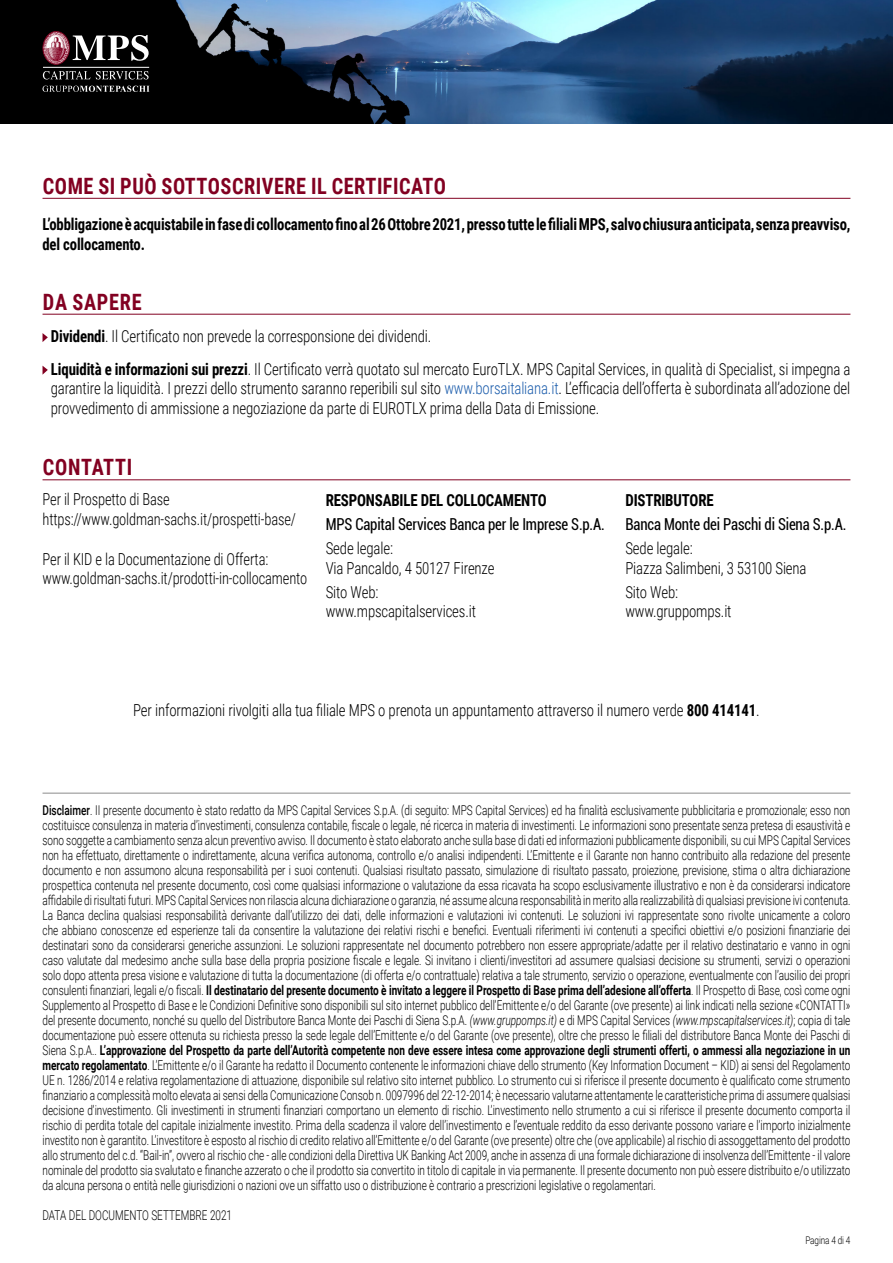
<style>
.page{position:relative;width:893px;height:1263px;background:#fff}
.page>*{position:absolute;margin:0;border:0;box-sizing:border-box;transform-origin:0 0}
.t1{font:700 22.5px "Roboto Condensed";letter-spacing:.025em;color:#820021;scale:.9 1}
.t2{font:300 16.5px/19.8px "Roboto Condensed";letter-spacing:-.01em;color:#000;scale:.9 1}
.t3{font:700 16.5px/19.8px "Roboto Condensed";letter-spacing:-.01em;color:#000;scale:.89 1}
.t4{font:300 16.5px/19.8px "Roboto Condensed";letter-spacing:-.01em;color:#000;scale:.88 1}
.t5{font:condensed 16.5px "Roboto";letter-spacing:-.01em;color:#000;scale:.9 1}
.t6{font:700 16.5px "Roboto Condensed";letter-spacing:-.01em;color:#000;scale:.9 1}
.t7{font:300 13.5px/15px "Roboto";color:#000;text-align:justify;scale:.74 1}
.t8{font:300 10.5px "Roboto";letter-spacing:-.01em;color:#000;scale:.78 1}
.s1{font-weight:700}
.s2{color:#1c5dac}
.s3{font-weight:500}
.s4{font-style:italic}
</style>
<div class="page">
<hr style="left:43px;top:314px;width:807px;height:1px;background:#820021">
<svg style="left:43px;top:333px;width:5px;height:9px"></svg>
<svg style="left:43px;top:366px;width:5px;height:8px"></svg>
<hr style="left:43px;top:198px;width:807px;height:1px;background:#820021">
<img style="left:0;top:0;width:893px;height:123px">
<hr style="left:43px;top:67px;width:106px;height:1px;background:#fff">
<svg style="left:73px;top:35px;width:76px;height:26px"></svg>
<svg style="left:43px;top:71px;width:106px;height:8px"></svg>
<svg style="left:43px;top:86px;width:107px;height:6px"></svg>
<img style="left:43px;top:32px;width:26px;height:32px">
<div style="left:43px;top:31px;width:26px;height:33px;border:1px solid #7a001d;border-radius:50%"></div>
<hr style="left:43px;top:479px;width:807px;height:1px;background:#820021">
<hr style="left:43px;top:793px;width:807px;height:1px;background:#8b8b8b">
<h1 class="t1" style="left:43px;top:170px;width:449px">COME SI PUÒ SOTTOSCRIVERE IL CERTIFICATO</h1>
<p class="t3" style="left:43px;top:214px;width:909px">L’obbligazione è acquistabile in fase di collocamento fino al 26 Ottobre 2021, presso tutte le filiali MPS, salvo chiusura anticipata, senza preavviso, del collocamento.</p>
<h1 class="t1" style="left:43px;top:286px;width:111px">DA SAPERE</h1>
<p class="t2" style="left:51px;top:319px;width:890px;line-height:32.5px"><span class="s1">Dividendi</span>. Il Certificato non prevede la corresponsione dei dividendi.<br><span class="s1">Liquidità e informazioni sui prezzi</span>. Il Certificato verrà quotato sul mercato EuroTLX. MPS Capital Services, in qualità di Specialist, si impegna a</p>
<p class="t2" style="left:51px;top:378px;width:890px">garantire la liquidità. I prezzi dello strumento saranno reperibili sul sito <span class="s2">www.borsaitaliana.it</span>. L’efficacia dell’offerta è subordinata all’adozione del provvedimento di ammissione a negoziazione da parte di EUROTLX prima della Data di Emissione.</p>
<h1 class="t1" style="left:43px;top:451px;width:101px">CONTATTI</h1>
<p class="t4" style="left:43px;top:489px;width:290px">Per il Prospetto di Base https://www.goldman-sachs.it/prospetti-base/</p>
<p class="t4" style="left:43px;top:548px;width:302px">Per il KID e la Documentazione di Offerta: www.goldman-sachs.it/prodotti-in-collocamento</p>
<p class="t6" style="left:326px;top:488px;width:247px">RESPONSABILE DEL COLLOCAMENTO</p>
<p class="t5" style="left:326px;top:512px;width:311px">MPS Capital Services Banca per le Imprese S.p.A.</p>
<p class="t2" style="left:326px;top:537px;width:189px">Sede legale:<br>Via Pancaldo, 4 50127 Firenze</p>
<p class="t2" style="left:326px;top:581px;width:169px">Sito Web: www.mpscapitalservices.it</p>
<p class="t6" style="left:625px;top:488px;width:100px">DISTRIBUTORE</p>
<p class="t5" style="left:625px;top:512px;width:247px">Banca Monte dei Paschi di Siena S.p.A.</p>
<p class="t2" style="left:625px;top:537px;width:203px">Sede legale:<br>Piazza Salimbeni, 3 53100 Siena</p>
<p class="t2" style="left:625px;top:581px;width:119px">Sito Web: www.gruppomps.it</p>
<p class="t2" style="left:133px;top:700px;width:698px">Per informazioni rivolgiti alla tua filiale MPS o prenota un appuntamento attraverso il numero verde <span class="s1">800 414141</span>.</p>
<p class="t7" style="left:43px;top:803px;width:1093px"><span class="s3">Disclaimer</span>. II presente documento è stato redatto da MPS Capital Services S.p.A. (di seguito: MPS Capital Services) ed ha finalità esclusivamente pubblicitaria e promozionale; esso non costituisce consulenza in materia d’investimenti, consulenza contabile, fiscale o legale, né ricerca in materia di investimenti. Le informazioni sono presentate senza pretesa di esaustività e sono soggette a cambiamento senza alcun preventivo avviso. Il documento è stato elaborato anche sulla base di dati ed informazioni pubblicamente disponibili, su cui MPS Capital Services non ha effettuato, direttamente o indirettamente, alcuna verifica autonoma, controllo e/o analisi indipendenti. L’Emittente e il Garante non hanno contribuito alla redazione del presente documento e non assumono alcuna responsabilità per i suoi contenuti. Qualsiasi risultato passato, simulazione di risultato passato, proiezione, previsione, stima o altra dichiarazione prospettica contenuta nel presente documento, così come qualsiasi informazione o valutazione da essa ricavata ha scopo esclusivamente illustrativo e non è da considerarsi indicatore affidabile di risultati futuri. MPS Capital Services non rilascia alcuna dichiarazione o garanzia, né assume alcuna responsabilità in merito alla realizzabilità di qualsiasi previsione ivi contenuta.<br>La Banca declina qualsiasi responsabilità derivante dall’utilizzo dei dati, delle informazioni e valutazioni ivi contenuti. Le soluzioni ivi rappresentate sono rivolte unicamente a coloro che abbiano conoscenze ed esperienze tali da consentire la valutazione dei relativi rischi e benefici. Eventuali riferimenti ivi contenuti a specifici obiettivi e/o posizioni finanziarie dei destinatari sono da considerarsi generiche assunzioni. Le soluzioni rappresentate nel documento potrebbero non essere appropriate/adatte per il relativo destinatario e vanno in ogni caso valutate dal medesimo anche sulla base della propria posizione fiscale e legale. Si invitano i clienti/investitori ad assumere qualsiasi decisione su strumenti, servizi o operazioni solo dopo attenta presa visione e valutazione di tutta la documentazione (di offerta e/o contrattuale) relativa a tale strumento, servizio o operazione, eventualmente con l’ausilio dei propri consulenti finanziari, legali e/o fiscali. <span class="s1">Il destinatario del presente documento è invitato a leggere il Prospetto di Base prima dell’adesione all’offerta</span>. Il Prospetto di Base, così come ogni Supplemento al Prospetto di Base e le Condizioni Definitive sono disponibili sul sito internet pubblico dell’Emittente e/o del Garante (ove presente) ai link indicati nella sezione «CONTATTI» del presente documento, nonché su quello del Distributore Banca Monte dei Paschi di Siena S.p.A. <span class="s4">(www.gruppomps.it)</span> e di MPS Capital Services <span class="s4">(www.mpscapitalservices.it)</span>; copia di tale documentazione può essere ottenuta su richiesta presso la sede legale dell’Emittente e/o del Garante (ove presente), oltre che presso le filiali del distributore Banca Monte dei Paschi di Siena S.p.A.. <span class="s1">L’approvazione del Prospetto da parte dell’Autorità competente non deve essere intesa come approvazione degli strumenti offerti, o ammessi alla negoziazione in un mercato regolamentato</span>. L’Emittente e/o il Garante ha redatto il Documento contenente le informazioni chiave dello strumento (Key Information Document – KID) ai sensi del Regolamento UE n. 1286/2014 e relativa regolamentazione di attuazione, disponibile sul relativo sito internet pubblico. Lo strumento cui si riferisce il presente documento è qualificato come strumento finanziario a complessità molto elevata ai sensi della Comunicazione Consob n. 0097996 del 22-12-2014; è necessario valutarne attentamente le caratteristiche prima di assumere qualsiasi decisione d’investimento. Gli investimenti in strumenti finanziari comportano un elemento di rischio. L’investimento nello strumento a cui si riferisce il presente documento comporta il rischio di perdita totale del capitale inizialmente investito. Prima della scadenza il valore dell’investimento e l’eventuale reddito da esso derivante possono variare e l’importo inizialmente investito non è garantito. L’investitore è esposto al rischio di credito relativo all’Emittente e/o del Garante (ove presente) oltre che (ove applicabile) al rischio di assoggettamento del prodotto allo strumento del c.d. “Bail-in”, ovvero al rischio che - alle condizioni della Direttiva UK Banking Act 2009, anche in assenza di una formale dichiarazione di insolvenza dell’Emittente - il valore nominale del prodotto sia svalutato e finanche azzerato o che il prodotto sia convertito in titolo di capitale in via permanente. Il presente documento non può essere distribuito e/o utilizzato da alcuna persona o entità nelle giurisdizioni o nazioni ove un siffatto uso o distribuzione è contrario a prescrizioni legislative o regolamentari.</p>
<p class="t7" style="left:43px;top:1207px;width:258px">DATA DEL DOCUMENTO SETTEMBRE 2021</p>
<p class="t8" style="left:805px;top:1233px;width:59px">Pagina 4 di 4</p>
</div>
